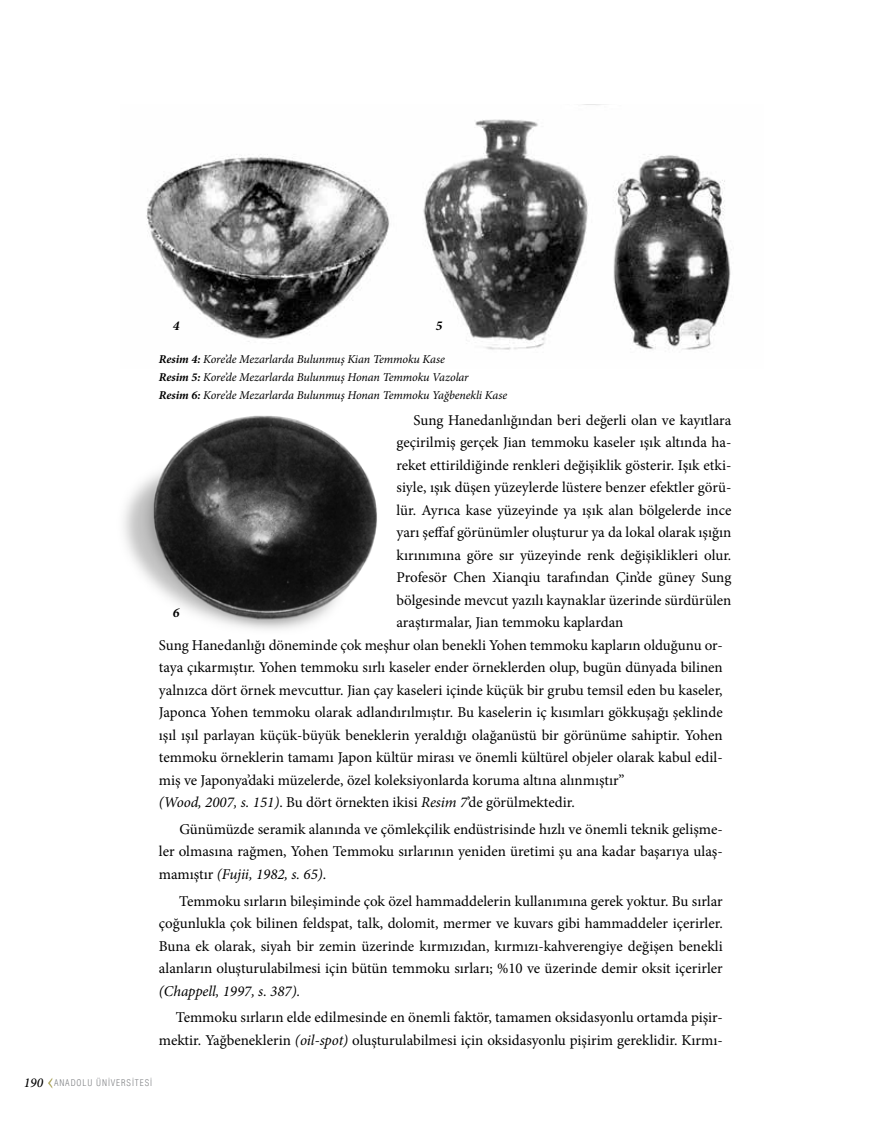
<style>
.page{position:relative;width:893px;height:1127px;background:#fff}
.page>*{position:absolute;margin:0;border:0;box-sizing:border-box;transform-origin:0 0}
.t1{font:15px/22.5px "Minion Pro";color:#000;text-align:justify}
.t2{font:italic 700 13.5px "Minion Pro";color:#000}
.t3{font:italic 12px/18px "Minion Pro";letter-spacing:-.015em;color:#000}
.t4{font:300 condensed 9px "Helvetica";letter-spacing:.1em;color:#808285}
.s1{font-weight:700}
.s2{font-style:italic}
.s3{font-family:"Minion Pro";font-weight:500;font-style:italic;font-stretch:normal;font-size:13.5px;color:#000}
</style>
<div class="page">
<svg style="left:48px;top:1078px;width:4px;height:10px"></svg>
<img style="left:123px;top:415px;width:254px;height:215px">
<img style="left:146px;top:119px;width:585px;height:231px">
<p class="t2" style="left:173px;top:316px;width:8px">4</p>
<p class="t2" style="left:436px;top:316px;width:8px">5</p>
<p class="t3" style="left:159px;top:350px;width:350px"><span class="s1">Resim 4:</span> Kore’de Mezarlarda Bulunmuş Kian Temmoku Kase<br><span class="s1">Resim 5:</span> Kore’de Mezarlarda Bulunmuş Honan Temmoku Vazolar<br><span class="s1">Resim 6:</span> Kore’de Mezarlarda Bulunmuş Honan Temmoku Yağbenekli Kase</p>
<p class="t2" style="left:173px;top:603px;width:8px">6</p>
<p class="t1" style="left:396px;top:409px;width:336px;text-indent:17px">Sung Hanedanlığından beri değerli olan ve kayıtlara geçirilmiş gerçek Jian temmoku kaseler ışık altında ha&shy;reket ettirildiğinde renkleri değişiklik gösterir. Işık etki&shy;siyle, ışık düşen yüzeylerde lüstere benzer efektler görü&shy;lür. Ayrıca kase yüzeyinde ya ışık alan bölgelerde ince yarı şeffaf görünümler oluşturur ya da lokal olarak ışığın kırınımına göre sır yüzeyinde renk değişiklikleri olur.<br>Profesör Chen Xianqiu tarafından Çin’de güney Sung bölgesinde mevcut yazılı kaynaklar üzerinde sürdürülen araştırmalar, Jian temmoku kaplardan</p>
<p class="t1" style="left:159px;top:634px;width:565px;text-align:left">Sung Hanedanlığı döneminde çok meşhur olan benekli Yohen temmoku kapların olduğunu or&shy;taya çıkarmıştır. Yohen temmoku sırlı kaseler ender örneklerden olup, bugün dünyada bilinen yalnızca dört örnek mevcuttur. Jian çay kaseleri içinde küçük bir grubu temsil eden bu kaseler, Japonca Yohen temmoku olarak adlandırılmıştır. Bu kaselerin iç kısımları gökkuşağı şeklinde ışıl ışıl parlayan küçük-büyük beneklerin yeraldığı olağanüstü bir görünüme sahiptir. Yohen temmoku örneklerin tamamı Japon kültür mirası ve önemli kültürel objeler olarak kabul edil&shy;miş ve Japonya’daki müzelerde, özel koleksiyonlarda koruma altına alınmıştır”<br><span class="s2">(Wood, 2007, s. 151)</span>. Bu dört örnekten ikisi <span class="s2">Resim 7</span>’de görülmektedir.</p>
<p class="t1" style="left:159px;top:818px;width:565px;text-indent:20px">Günümüzde seramik alanında ve çömlekçilik endüstrisinde hızlı ve önemli teknik gelişme&shy;ler olmasına rağmen, Yohen Temmoku sırlarının yeniden üretimi şu ana kadar başarıya ulaş&shy;mamıştır <span class="s2">(Fujii, 1982, s. 65)</span>.</p>
<p class="t1" style="left:159px;top:890px;width:565px;text-indent:20px">Temmoku sırların bileşiminde çok özel hammaddelerin kullanımına gerek yoktur. Bu sırlar çoğunlukla çok bilinen feldspat, talk, dolomit, mermer ve kuvars gibi hammaddeler içerirler.<br>Buna ek olarak, siyah bir zemin üzerinde kırmızıdan, kırmızı-kahverengiye değişen benekli alanların oluşturulabilmesi için bütün temmoku sırları; %10 ve üzerinde demir oksit içerirler <span class="s2">(Chappell, 1997, s. 387).</span></p>
<p class="t1" style="left:159px;top:1006px;width:565px;text-align:right">Temmoku sırların elde edilmesinde en önemli faktör, tamamen oksidasyonlu ortamda pişir&shy;mektir. Yağbeneklerin <span class="s2">(oil-spot)</span> oluşturulabilmesi için oksidasyonlu pişirim gereklidir. Kırmı-</p>
<p class="t4" style="left:24px;top:1078px;width:130px"><span class="s3">190</span> ANADOLU ÜNİVERSİTESİ</p>
</div>
